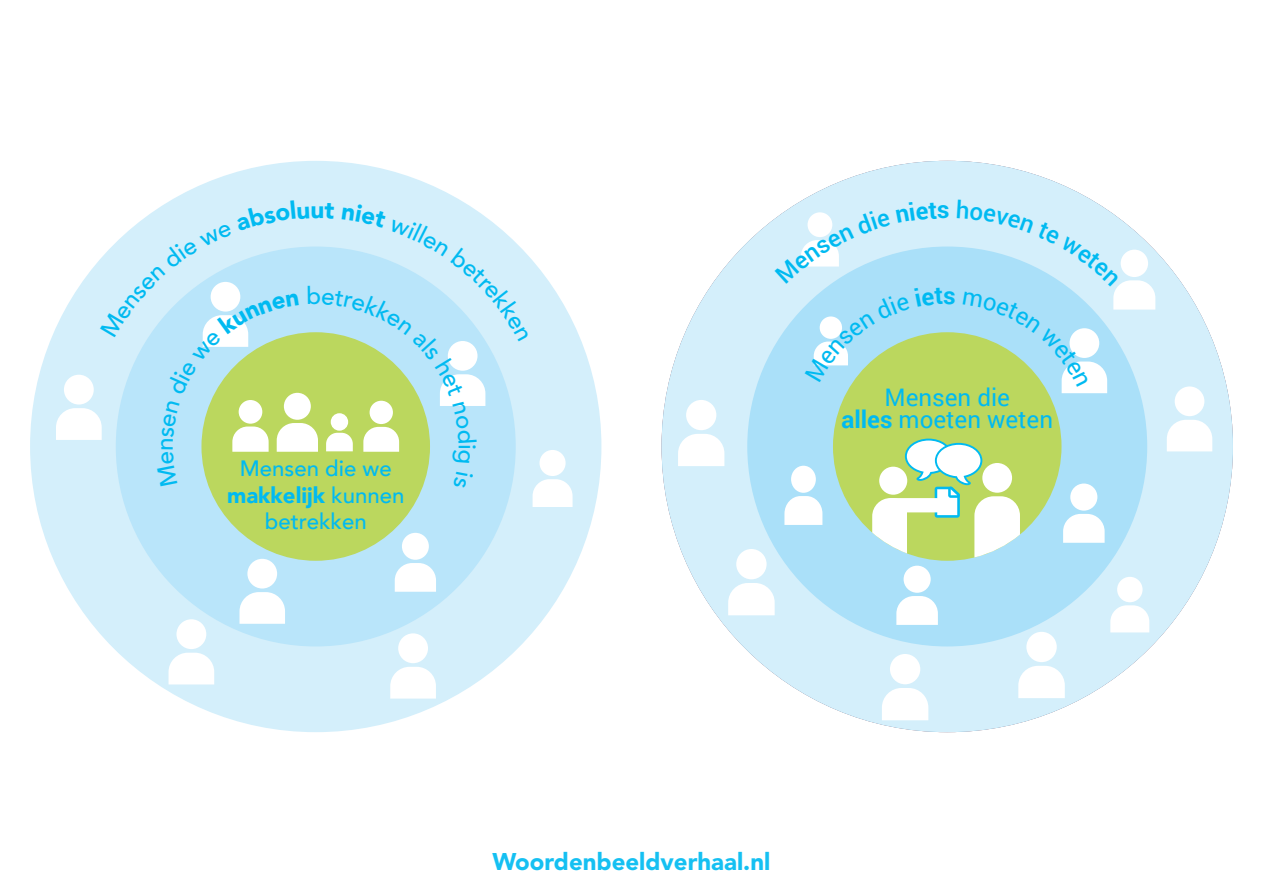
<style>
.page{position:relative;width:1263px;height:893px;background:#fff}
.page>*{position:absolute;margin:0;border:0;box-sizing:border-box;transform-origin:0 0}
.t1{font:24.15px/22.2px "Roboto";color:#00baf1;text-align:center}
.t2{font:900 24.15px "Avenir";color:#00baf1}
.t3{font:500 24.15px "Avenir";color:#00baf1}
.Groot_intro{font:900 24px "Avenir LT Std";color:#15c0f2}
.t4{font:500 22.2px/26.5px "Avenir";color:#00baf1;text-align:center}
.s1{font-weight:900}
.s2{font-weight:700}
</style>
<div class="page">
<div style="left:30px;top:161px;width:571px;height:571px;background:#d4effb;border-radius:50%"></div>
<div style="left:116px;top:247px;width:400px;height:399px;background:#b9e5fa;border-radius:50%"></div>
<div style="left:201px;top:332px;width:229px;height:229px;background:#bbd75e;border-radius:50%"></div>
<div style="left:247px;top:559px;width:30px;height:29px;background:#fff;border-radius:50%"></div>
<svg style="left:239px;top:592px;width:46px;height:32px"></svg>
<div style="left:402px;top:533px;width:27px;height:27px;background:#fff;border-radius:50%"></div>
<svg style="left:395px;top:563px;width:41px;height:29px"></svg>
<div style="left:176px;top:619px;width:30px;height:30px;background:#fff;border-radius:50%"></div>
<svg style="left:169px;top:653px;width:45px;height:31px"></svg>
<div style="left:398px;top:633px;width:30px;height:30px;background:#fff;border-radius:50%"></div>
<svg style="left:390px;top:667px;width:46px;height:32px"></svg>
<div style="left:661px;top:161px;width:572px;height:571px;background:#d4effb;border-radius:50%"></div>
<div style="left:747px;top:247px;width:400px;height:399px;background:#aae0f9;border-radius:50%"></div>
<div style="left:833px;top:332px;width:228px;height:229px;background:#bbd75e;border-radius:50%"></div>
<div style="left:1070px;top:483px;width:27px;height:28px;background:#fff;border-radius:50%"></div>
<svg style="left:1063px;top:514px;width:41px;height:29px"></svg>
<div style="left:686px;top:400px;width:30px;height:30px;background:#fff;border-radius:50%"></div>
<svg style="left:678px;top:434px;width:46px;height:32px"></svg>
<div style="left:1175px;top:386px;width:29px;height:30px;background:#fff;border-radius:50%"></div>
<svg style="left:1167px;top:420px;width:45px;height:31px"></svg>
<div style="left:736px;top:549px;width:31px;height:30px;background:#fff;border-radius:50%"></div>
<svg style="left:728px;top:583px;width:47px;height:32px;background:#f9fdfe"></svg>
<div style="left:1117px;top:577px;width:25px;height:25px;background:#fff;border-radius:50%"></div>
<svg style="left:1110px;top:605px;width:39px;height:27px"></svg>
<div style="left:791px;top:466px;width:25px;height:27px;background:#fff;border-radius:50%"></div>
<svg style="left:784px;top:496px;width:38px;height:29px"></svg>
<svg style="left:872px;top:439px;width:148px;height:118px"></svg>
<div style="left:885px;top:498px;width:58px;height:14px;background:#fff;border-radius:7px"></div>
<div style="left:890px;top:654px;width:30px;height:30px;background:#fff;border-radius:50%"></div>
<svg style="left:882px;top:688px;width:46px;height:32px"></svg>
<div style="left:1026px;top:632px;width:31px;height:30px;background:#fff;border-radius:50%"></div>
<svg style="left:1018px;top:666px;width:47px;height:32px;background:#f9fdfe"></svg>
<div style="left:903px;top:566px;width:28px;height:27px;background:#fff;border-radius:50%"></div>
<svg style="left:896px;top:596px;width:42px;height:29px"></svg>
<svg style="left:56px;top:201px;width:516px;height:306px"></svg>
<svg style="left:775px;top:200px;width:380px;height:193px"></svg>
<p class="t2" style="left:310px;top:189px;width:16px">u</p>
<p class="t4" style="left:240px;top:454px;width:153px">Mensen die we</p>
<p class="t4" style="left:227px;top:480px;width:179px"><span class="s1">makkelĳk</span> kunnen betrekken</p>
<p class="t3" style="left:488px;top:444px;width:7px;rotate:90deg">i</p>
<p class="t1" style="left:841px;top:386px;width:213px">Mensen die<br><span class="s2">alles</span> moeten weten</p>
<p class="Groot_intro" style="left:493px;top:847px;width:279px">Woordenbeeldverhaal.nl</p>
</div>
